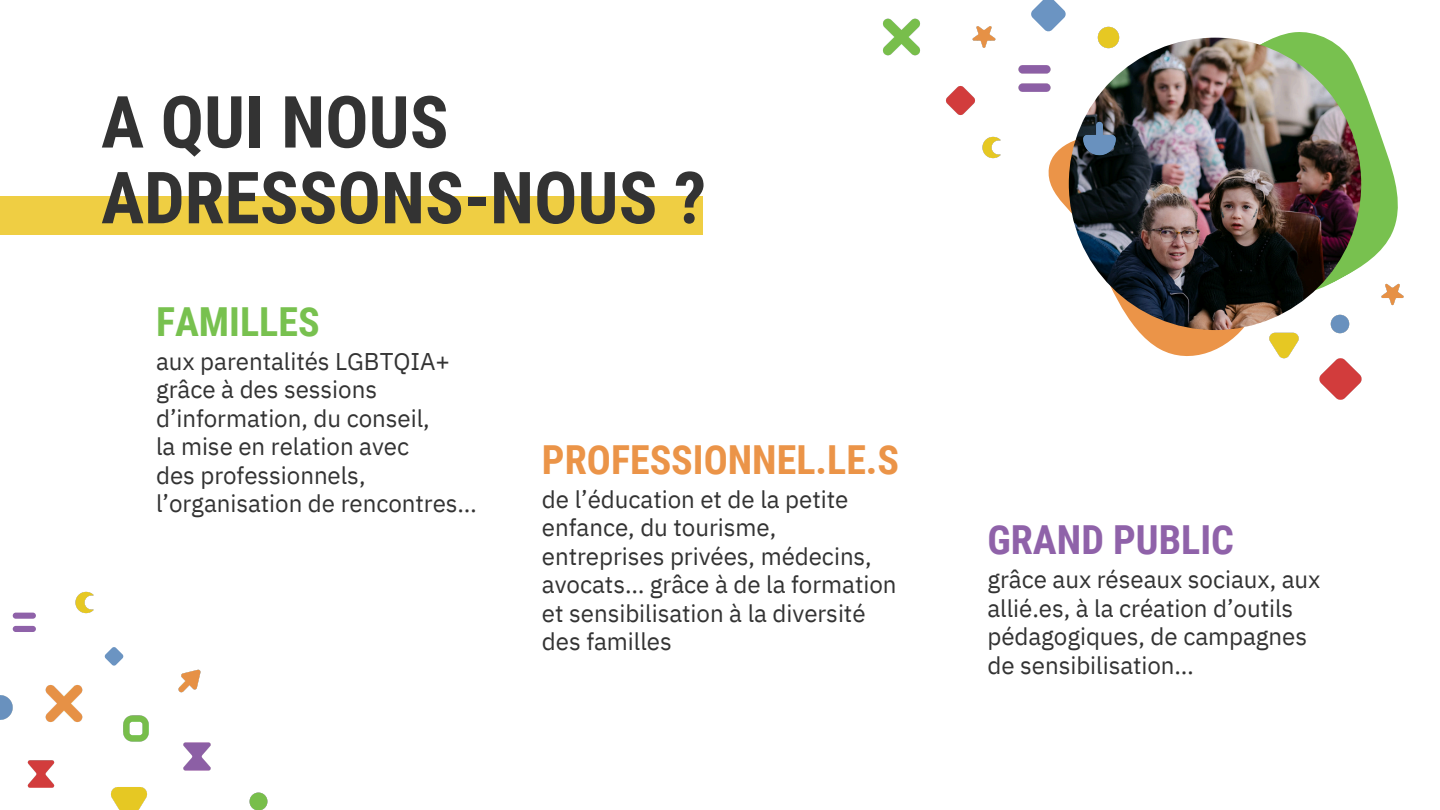
<style>
.page{position:relative;width:1440px;height:810px;background:#fff}
.page>*{position:absolute;margin:0;border:0;box-sizing:border-box;transform-origin:0 0}
.t1{font:700 72px/75.8px "Roboto Condensed";color:#333}
.t2{font:700 40px "Roboto Condensed";color:#eb9448}
.t3{font:700 40px "Roboto Condensed";color:#8f62a9}
.t4{font:700 40px "Roboto Condensed";color:#78c14f}
.t5{font:24.1px/28.5px "IBM Plex Sans";letter-spacing:-.005em;color:#333}
</style>
<div class="page">
<div style="left:13px;top:626px;width:23px;height:6px;background:#8f62a9;border-radius:3px"></div>
<div style="left:13px;top:613px;width:23px;height:6px;background:#8f62a9;border-radius:3px"></div>
<svg style="left:105px;top:647px;width:18px;height:19px"></svg>
<img style="left:178px;top:669px;width:23px;height:24px">
<img style="left:0;top:695px;width:13px;height:25px">
<img style="left:111px;top:787px;width:36px;height:23px">
<img style="left:27px;top:760px;width:28px;height:28px">
<img style="left:123px;top:715px;width:26px;height:27px">
<img style="left:45px;top:684px;width:38px;height:39px">
<img style="left:183px;top:742px;width:28px;height:29px">
<img style="left:75px;top:591px;width:19px;height:23px">
<img style="left:249px;top:792px;width:19px;height:18px">
<svg style="left:1152px;top:32px;width:246px;height:254px;fill:#78c14f"></svg>
<svg style="left:1048px;top:96px;width:278px;height:260px"></svg>
<img style="left:1069px;top:38px;width:292px;height:292px;border-radius:50%">
<img style="left:946px;top:86px;width:29px;height:29px">
<img style="left:882px;top:18px;width:39px;height:38px">
<img style="left:1072px;top:111px;width:55px;height:55px">
<img style="left:982px;top:136px;width:19px;height:23px">
<img style="left:1018px;top:65px;width:48px;height:46px">
<img style="left:972px;top:26px;width:24px;height:22px">
<svg style="left:1031px;top:0;width:35px;height:31px"></svg>
<img style="left:1097px;top:26px;width:23px;height:23px">
<img style="left:1325px;top:309px;width:25px;height:30px">
<img style="left:1306px;top:344px;width:56px;height:56px">
<img style="left:1263px;top:324px;width:43px;height:35px">
<img style="left:1374px;top:276px;width:30px;height:30px">
<div style="left:0;top:196px;width:703px;height:38px;background:#efce43"></div>
<p class="t1" style="left:101px;top:85px;width:607px">A QUI NOUS<br>ADRESSONS-NOUS ?</p>
<p class="t4" style="left:156px;top:299px;width:165px">FAMILLES</p>
<p class="t5" style="left:156px;top:346px;width:295px">aux parentalités LGBTQIA+ grâce à des sessions d’information, du conseil,</p>
<p class="t5" style="left:156px;top:432px;width:255px">la mise en relation avec</p>
<p class="t5" style="left:156px;top:460px;width:322px">des professionnels, l’organisation de rencontres…</p>
<p class="t2" style="left:542px;top:437px;width:359px">PROFESSIONNEL.LE.S</p>
<p class="t5" style="left:542px;top:485px;width:356px">de l’éducation et de la petite enfance, du tourisme, entreprises privées, médecins, avocats… grâce à de la formation et sensibilisation à la diversité des familles</p>
<p class="t3" style="left:987px;top:517px;width:248px">GRAND PUBLIC</p>
<p class="t5" style="left:987px;top:565px;width:335px">grâce aux réseaux sociaux, aux allié.es, à la création d’outils pédagogiques, de campagnes de sensibilisation…</p>
</div>
